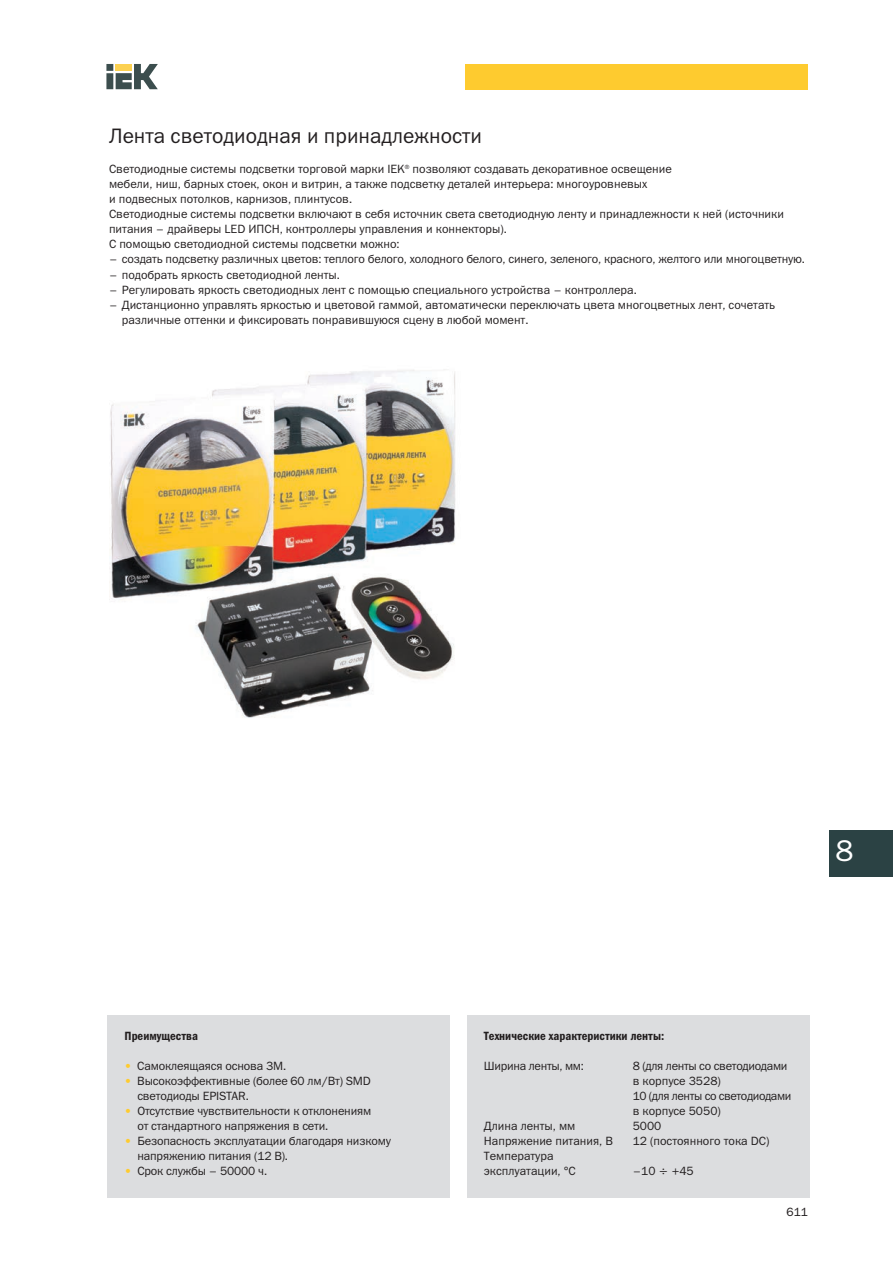
<style>
.page{position:relative;width:893px;height:1263px;background:#fff}
.page>*{position:absolute;margin:0;border:0;box-sizing:border-box;transform-origin:0 0}
.t1{font:30px "Franklin Gothic Book C";color:#fff}
.t2{font:21px "Franklin Gothic Book C";color:#231f20}
.t3{font:12px/15px "Franklin Gothic Book C";color:#231f20}
.t4{font:12px/15px "Franklin Gothic Book C";letter-spacing:-.025em;color:#231f20}
.t5{font:12px "Franklin Gothic Demi Cond C";color:#231f20}
.s1{color:#fecb2f}
</style>
<div class="page">
<svg style="left:106px;top:64px;width:52px;height:25px"></svg>
<div style="left:466px;top:64px;width:342px;height:25px;background:#fecb2f"></div>
<div style="left:829px;top:830px;width:64px;height:47px;background:#2b4244"></div>
<div style="left:108px;top:1015px;width:342px;height:182px;background:#dcdddf"></div>
<div style="left:467px;top:1015px;width:342px;height:182px;background:#dcdddf"></div>
<img style="left:109px;top:369px;width:347px;height:349px">
<h2 class="t2" style="left:109px;top:129px;width:375px">Лента светодиодная и принадлежности</h2>
<p class="t3" style="left:109px;top:163px;width:676px">Светодиодные системы подсветки торговой марки IEK<sup>®</sup> позволяют создавать декоративное освещение<br>мебели, ниш, барных стоек, окон и витрин, а также подсветку деталей интерьера: многоуровневых<br>и подвесных потолков, карнизов, плинтусов.<br>Светодиодные системы подсветки включают в себя источник света светодиодную ленту и принад лежности к ней (источники питания – драйверы LED ИПСН, контроллеры управления и коннекторы).<br>С помощью светодиодной системы подсветки можно:</p>
<p class="t3" style="left:109px;top:253px;width:697px">– создать подсветку различных цветов: теплого белого, холодного белого, синего, зеленого, красного, желтого или многоцветную.</p>
<p class="t3" style="left:109px;top:268px;width:232px">– подобрать яркость светодиодной ленты.</p>
<p class="t3" style="left:109px;top:283px;width:529px">– Регулировать яркость светодиодных лент с помощью специального устройства – контроллера.</p>
<p class="t3" style="left:122px;top:298px;width:655px;text-indent:-13px">– Дистанционно управлять яркостью и цветовой гаммой, автоматически переключать цвета многоцветных лент, сочетать различные оттенки и фиксировать понравившуюся сцену в любой момент.</p>
<p class="t5" style="left:125px;top:1029px;width:75px">Преимущества</p>
<p class="t3" style="left:125px;top:1059px;width:163px"><span class="s1">•</span> Cамоклеящаяся основа 3М.</p>
<p class="t3" style="left:137px;top:1074px;width:235px;text-indent:-13px"><span class="s1">•</span> Высокоэффективные (более 60 лм/Вт) SMD светодиоды EPISTAR.</p>
<p class="t3" style="left:137px;top:1104px;width:236px;text-indent:-13px"><span class="s1">•</span> Отсутствие чувствительности к отклонениям от стандартного напряжения в сети.</p>
<p class="t3" style="left:137px;top:1134px;width:255px;text-indent:-13px"><span class="s1">•</span> Безопасность эксплуатации благодаря низкому напряжению питания (12 В).</p>
<p class="t3" style="left:125px;top:1164px;width:144px"><span class="s1">•</span> Срок службы – 50000 ч.</p>
<h1 class="t1" style="left:836px;top:841px;width:19px">8</h1>
<p class="t5" style="left:484px;top:1029px;width:182px">Технические характеристики ленты:</p>
<p class="t4" style="left:484px;top:1059px;width:102px">Ширина ленты, мм:</p>
<p class="t4" style="left:633px;top:1059px;width:160px">8 (для ленты со светодиодами в корпусе 3528)<br>10 (для ленты со светодиодами в корпусе 5050)</p>
<p class="t3" style="left:484px;top:1119px;width:93px">Длина ленты, мм</p>
<p class="t3" style="left:633px;top:1119px;width:30px">5000</p>
<p class="t3" style="left:484px;top:1134px;width:131px">Напряжение питания, В</p>
<p class="t3" style="left:633px;top:1134px;width:138px">12 (постоянного тока DC)</p>
<p class="t3" style="left:484px;top:1149px;width:93px">Температура эксплуатации, °С</p>
<p class="t3" style="left:633px;top:1164px;width:24px">–10</p>
<p class="t3" style="left:672px;top:1164px;width:24px">+45</p>
<p class="t3" style="left:786px;top:1205px;width:23px">611</p>
</div>
